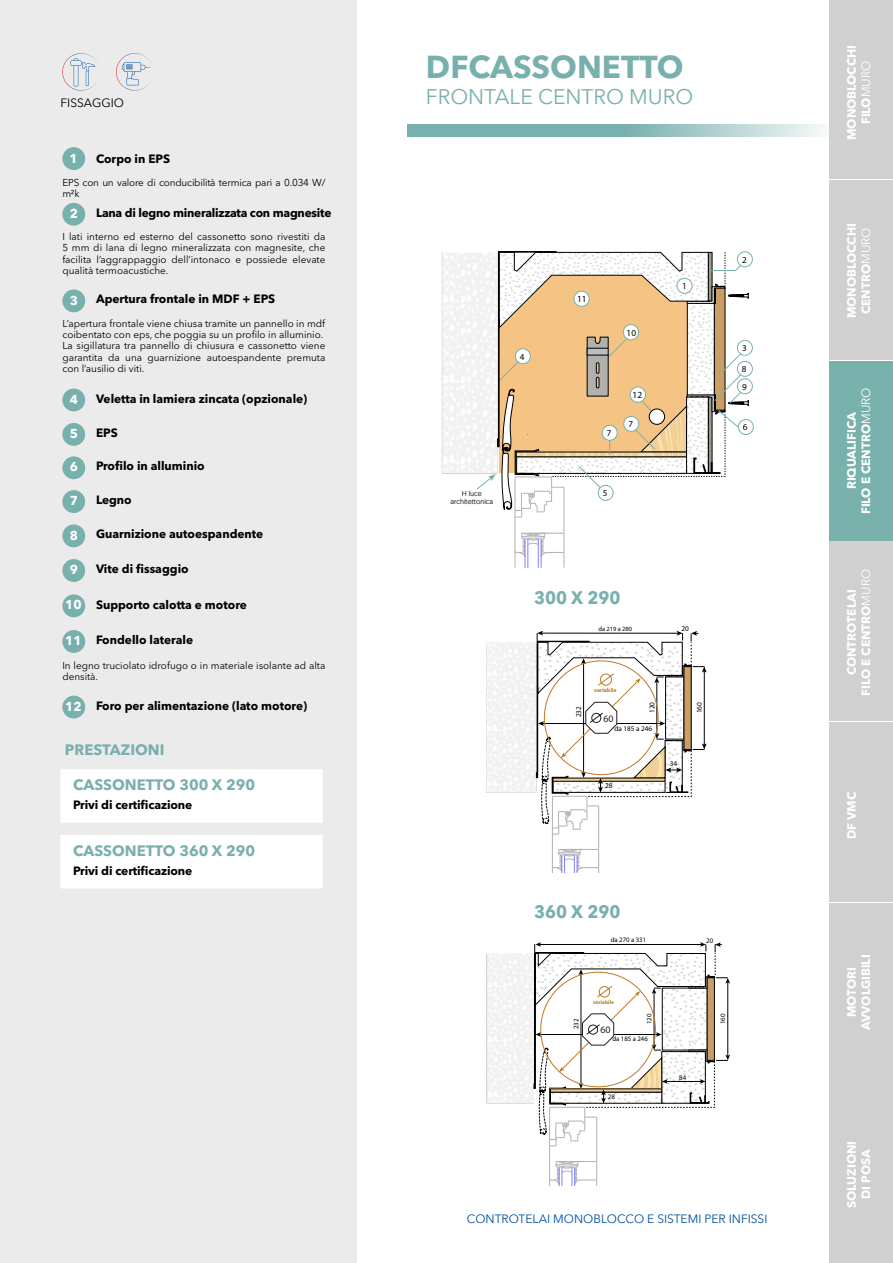
<style>
.page{position:relative;width:893px;height:1263px;background:#fff}
.page>*{position:absolute;margin:0;border:0;box-sizing:border-box;transform-origin:0 0}
.t1{font:700 31.5px "Avenir Next LT Pro";color:#78b0ad}
.t2{font:21px "Avenir Next LT Pro";color:#78b0ad}
.t3{font:700 18px "Avenir Next LT Pro";color:#78b0ad;scale:.95 1}
.t4{font:700 15px "Avenir Next LT Pro";color:#78b0ad}
.t5{font:700 12.9px "Avenir Next LT Pro";color:#fff}
.t6{font:700 12px "Avenir Next LT Pro";color:#000}
.t7{font:700 12px/14.4px "Avenir Next LT Pro";color:#fff;text-align:center}
.t8{font:12px "Avenir Next LT Pro";color:#004f9f}
.t9{font:700 12px "Avenir Next LT Pro";letter-spacing:-.02em;color:#000}
.t10{font:12px "Avenir Next LT Pro";color:#000}
.t11{font:10.05px/11.4px "Avenir Next LT Pro";color:#000}
.t12{font:10.05px/11.4px "Avenir Next LT Pro";letter-spacing:-.02em;color:#000}
.t13{font:9.9px "Myriad Pro";color:#221e20}
.t14{font:9.3px "Myriad Pro";color:#000}
.t15{font:9.15px/17.4px "Myriad Pro";color:#000}
.t16{font:7.35px "Myriad Pro";color:#000}
.t17{font:7.2px/7.2px "Geomanist";color:#1d1d1b;text-align:center}
.t18{font:7.2px "Myriad Pro";color:#000}
.t19{font:6.9px "Myriad Pro";color:#000}
.t20{font:6.75px "Myriad Pro";color:#000}
.t21{font:6.45px "Myriad Pro";color:#000}
.t22{font:700 5.7px "Myriad Pro";color:#c07926}
.t23{font:700 5.4px "Myriad Pro";color:#c07926}
.s1{font-size:12.9px;color:#fff}
.s2{font-weight:400}
</style>
<div class="page">
<div style="left:829px;top:0;width:64px;height:179px;background:#d0d0d0"></div>
<div style="left:829px;top:180px;width:64px;height:179px;background:#d0d0d0"></div>
<div style="left:829px;top:541px;width:64px;height:179px;background:#d0d0d0"></div>
<div style="left:829px;top:1083px;width:64px;height:180px;background:#d0d0d0"></div>
<div style="left:829px;top:361px;width:64px;height:179px;background:#79b1ad"></div>
<div style="left:829px;top:903px;width:64px;height:179px;background:#d0d0d0"></div>
<div style="left:829px;top:722px;width:64px;height:179px;background:#d0d0d0"></div>
<svg style="left:486px;top:631px;width:221px;height:242px"></svg>
<svg style="left:486px;top:942px;width:244px;height:243px"></svg>
<div style="left:737px;top:251px;width:16px;height:16px;border:1px solid #79b1ad;border-radius:50%"></div>
<div style="left:737px;top:340px;width:16px;height:16px;border:1px solid #79b1ad;border-radius:50%"></div>
<div style="left:737px;top:361px;width:16px;height:16px;border:1px solid #79b1ad;border-radius:50%"></div>
<div style="left:737px;top:378px;width:16px;height:16px;border:1px solid #79b1ad;border-radius:50%"></div>
<div style="left:738px;top:419px;width:16px;height:16px;border:1px solid #79b1ad;border-radius:50%"></div>
<hr style="left:564px;top:533px;width:1px;height:34px;background:#b0b2b3">
<hr style="left:564px;top:487px;width:1px;height:46px;background:#b0b2b3">
<hr style="left:515px;top:517px;width:1px;height:35px;background:#b0b2b3">
<svg style="left:515px;top:533px;width:49px;height:34px"></svg>
<svg style="left:442px;top:251px;width:306px;height:270px"></svg>
<div style="left:630px;top:387px;width:15px;height:15px;background:#fff;border-radius:50%"></div>
<div style="left:630px;top:387px;width:16px;height:16px;border:1px solid #78b1ad;border-radius:50%"></div>
<div style="left:649px;top:409px;width:16px;height:15px;background:#fff;border-radius:50%"></div>
<div style="left:649px;top:408px;width:16px;height:17px;border:1px solid #000;border-radius:50%"></div>
<svg style="left:407px;top:124px;width:418px;height:13px;fill:#78b0ad"></svg>
<div style="left:0;top:0;width:356px;height:1263px;background:#ebebeb"></div>
<svg style="left:62px;top:53px;width:36px;height:38px"></svg>
<svg style="left:116px;top:53px;width:35px;height:38px"></svg>
<div style="left:62px;top:203px;width:23px;height:23px;background:#78b0ad;border-radius:50%"></div>
<div style="left:62px;top:289px;width:23px;height:23px;background:#78b0ad;border-radius:50%"></div>
<div style="left:62px;top:389px;width:23px;height:22px;background:#78b0ad;border-radius:50%"></div>
<div style="left:62px;top:147px;width:23px;height:23px;background:#78b0ad;border-radius:50%"></div>
<div style="left:62px;top:423px;width:23px;height:23px;background:#78b0ad;border-radius:50%"></div>
<div style="left:62px;top:456px;width:23px;height:23px;background:#78b0ad;border-radius:50%"></div>
<div style="left:62px;top:490px;width:23px;height:23px;background:#78b0ad;border-radius:50%"></div>
<div style="left:62px;top:630px;width:23px;height:23px;background:#78b0ad;border-radius:50%"></div>
<div style="left:62px;top:559px;width:23px;height:23px;background:#78b0ad;border-radius:50%"></div>
<div style="left:62px;top:524px;width:23px;height:23px;background:#78b0ad;border-radius:50%"></div>
<div style="left:62px;top:696px;width:23px;height:22px;background:#78b0ad;border-radius:50%"></div>
<div style="left:62px;top:594px;width:23px;height:23px;background:#78b0ad;border-radius:50%"></div>
<div style="left:61px;top:835px;width:262px;height:53px;background:#fff"></div>
<div style="left:61px;top:769px;width:262px;height:54px;background:#fff"></div>
<h1 class="t1" style="left:426px;top:48px;width:259px">DFCASSONETTO</h1>
<p class="t10" style="left:61px;top:96px;width:65px">FISSAGGIO</p>
<h2 class="t2" style="left:426px;top:84px;width:269px">FRONTALE CENTRO MURO</h2>
<p class="t5" style="left:70px;top:150px;width:10px">1</p>
<p class="t6" style="left:96px;top:151px;width:76px">Corpo in EPS</p>
<p class="t12" style="left:62px;top:177px;width:265px">EPS con un valore di conducibilità termica pari a 0.034 W/ m²k</p>
<p class="t5" style="left:70px;top:205px;width:10px">2</p>
<p class="t9" style="left:96px;top:205px;width:237px">Lana di legno mineralizzata con magnesite</p>
<p class="t11" style="left:62px;top:231px;width:265px;text-align:justify">I lati interno ed esterno del cassonetto sono rivestiti da 5 mm di lana di legno mineralizzata con magnesite, che facilita l’aggrappaggio dell’intonaco e possiede elevate qualità termoacustiche.</p>
<p class="t5" style="left:70px;top:292px;width:10px">3</p>
<p class="t6" style="left:96px;top:292px;width:181px">Apertura frontale in MDF + EPS</p>
<p class="t11" style="left:62px;top:317px;width:265px">L’apertura frontale viene chiusa tramite un pannello in mdf coibentato con eps, che poggia su un profilo in alluminio.<br>La sigillatura tra pannello di chiusura e cassonetto viene garantita da una guarnizione autoespandente premuta con l’ausilio di viti.</p>
<p class="t5" style="left:70px;top:391px;width:10px">4</p>
<p class="t6" style="left:96px;top:391px;width:213px">Veletta in lamiera zincata (opzionale)</p>
<p class="t5" style="left:70px;top:426px;width:10px">5</p>
<p class="t6" style="left:96px;top:425px;width:23px">EPS</p>
<p class="t5" style="left:70px;top:459px;width:10px">6</p>
<p class="t6" style="left:96px;top:459px;width:110px">Profilo in alluminio</p>
<p class="t5" style="left:70px;top:493px;width:10px">7</p>
<p class="t6" style="left:96px;top:493px;width:37px">Legno</p>
<p class="t5" style="left:70px;top:527px;width:10px">8</p>
<p class="t6" style="left:96px;top:527px;width:169px">Guarnizione autoespandente</p>
<p class="t5" style="left:70px;top:562px;width:10px">9</p>
<p class="t6" style="left:96px;top:562px;width:94px">Vite di fissaggio</p>
<p class="t6" style="left:65px;top:597px;width:183px"><span class="s1">10</span> Supporto calotta e motore</p>
<p class="t6" style="left:65px;top:633px;width:129px"><span class="s1">11</span> Fondello laterale</p>
<p class="t11" style="left:62px;top:659px;width:265px">In legno truciolato idrofugo o in materiale isolante ad alta densità.</p>
<p class="t6" style="left:65px;top:699px;width:244px"><span class="s1">12</span> Foro per alimentazione (lato motore)</p>
<h3 class="t4" style="left:65px;top:740px;width:101px">PRESTAZIONI</h3>
<h3 class="t4" style="left:73px;top:775px;width:183px">CASSONETTO 300 X 290</h3>
<p class="t6" style="left:73px;top:797px;width:121px">Privi di certificazione</p>
<h3 class="t4" style="left:73px;top:841px;width:183px">CASSONETTO 360 X 290</h3>
<p class="t6" style="left:73px;top:863px;width:121px">Privi di certificazione</p>
<p class="t15" style="left:520px;top:348px;width:6px">4</p>
<p class="t17" style="left:450px;top:490px;width:44px">H luce architettonica</p>
<p class="t14" style="left:577px;top:293px;width:11px">11</p>
<p class="t14" style="left:627px;top:327px;width:11px">10</p>
<p class="t15" style="left:607px;top:424px;width:6px">7</p>
<p class="t14" style="left:633px;top:389px;width:11px">12</p>
<p class="t15" style="left:628px;top:415px;width:6px">7</p>
<p class="t15" style="left:603px;top:484px;width:6px">5</p>
<p class="t15" style="left:682px;top:277px;width:6px">1</p>
<h3 class="t3" style="left:534px;top:587px;width:92px">300 X 290</h3>
<p class="t21" style="left:599px;top:625px;width:35px">da 219 a 280</p>
<p class="t16" style="left:681px;top:624px;width:9px">20</p>
<p class="t16" style="left:574px;top:717px;width:13px;rotate:-90deg">232</p>
<p class="t22" style="left:594px;top:687px;width:24px">variabile</p>
<p class="t13" style="left:603px;top:712px;width:12px">60</p>
<p class="t16" style="left:647px;top:713px;width:13px;rotate:-90deg">120</p>
<p class="t16" style="left:695px;top:713px;width:13px;rotate:-90deg">160</p>
<p class="t18" style="left:614px;top:724px;width:39px">da 185 a 246</p>
<p class="t16" style="left:605px;top:781px;width:9px">28</p>
<p class="t16" style="left:670px;top:759px;width:9px">34</p>
<p class="t15" style="left:742px;top:251px;width:6px">2</p>
<p class="t15" style="left:742px;top:339px;width:6px">3</p>
<p class="t15" style="left:742px;top:360px;width:6px">8<br>9</p>
<p class="t15" style="left:743px;top:418px;width:6px">6</p>
<h3 class="t3" style="left:534px;top:900px;width:92px">360 X 290</h3>
<p class="t20" style="left:611px;top:935px;width:37px">da 270 a 331</p>
<p class="t19" style="left:706px;top:936px;width:9px">20</p>
<p class="t19" style="left:572px;top:1029px;width:12px;rotate:-90deg">232</p>
<p class="t23" style="left:593px;top:998px;width:23px">variabile</p>
<p class="t13" style="left:600px;top:1024px;width:12px">60</p>
<p class="t20" style="left:645px;top:1024px;width:12px;rotate:-90deg">120</p>
<p class="t19" style="left:718px;top:1024px;width:12px;rotate:-90deg">160</p>
<p class="t20" style="left:612px;top:1035px;width:37px">da 185 a 246</p>
<p class="t19" style="left:608px;top:1092px;width:9px">28</p>
<p class="t19" style="left:679px;top:1073px;width:9px">84</p>
<p class="t8" style="left:467px;top:1211px;width:302px">CONTROTELAI MONOBLOCCO E SISTEMI PER INFISSI</p>
<p class="t7" style="left:844px;top:140px;width:97px;rotate:-90deg">MONOBLOCCHI<br>FILO<span class="s2">MURO</span></p>
<p class="t7" style="left:844px;top:318px;width:97px;rotate:-90deg">MONOBLOCCHI<br>CENTRO<span class="s2">MURO</span></p>
<p class="t7" style="left:844px;top:514px;width:128px;rotate:-90deg">RIQUALIFICA<br>FILO E CENTRO<span class="s2">MURO</span></p>
<p class="t7" style="left:844px;top:696px;width:128px;rotate:-90deg">CONTROTELAI<br>FILO E CENTRO<span class="s2">MURO</span></p>
<p class="t7" style="left:844px;top:839px;width:48px;rotate:-90deg">DF VMC</p>
<p class="t7" style="left:844px;top:1030px;width:77px;rotate:-90deg">MOTORI<br>AVVOLGIBILI</p>
<p class="t7" style="left:844px;top:1208px;width:69px;rotate:-90deg">SOLUZIONI<br>DI POSA</p>
</div>
